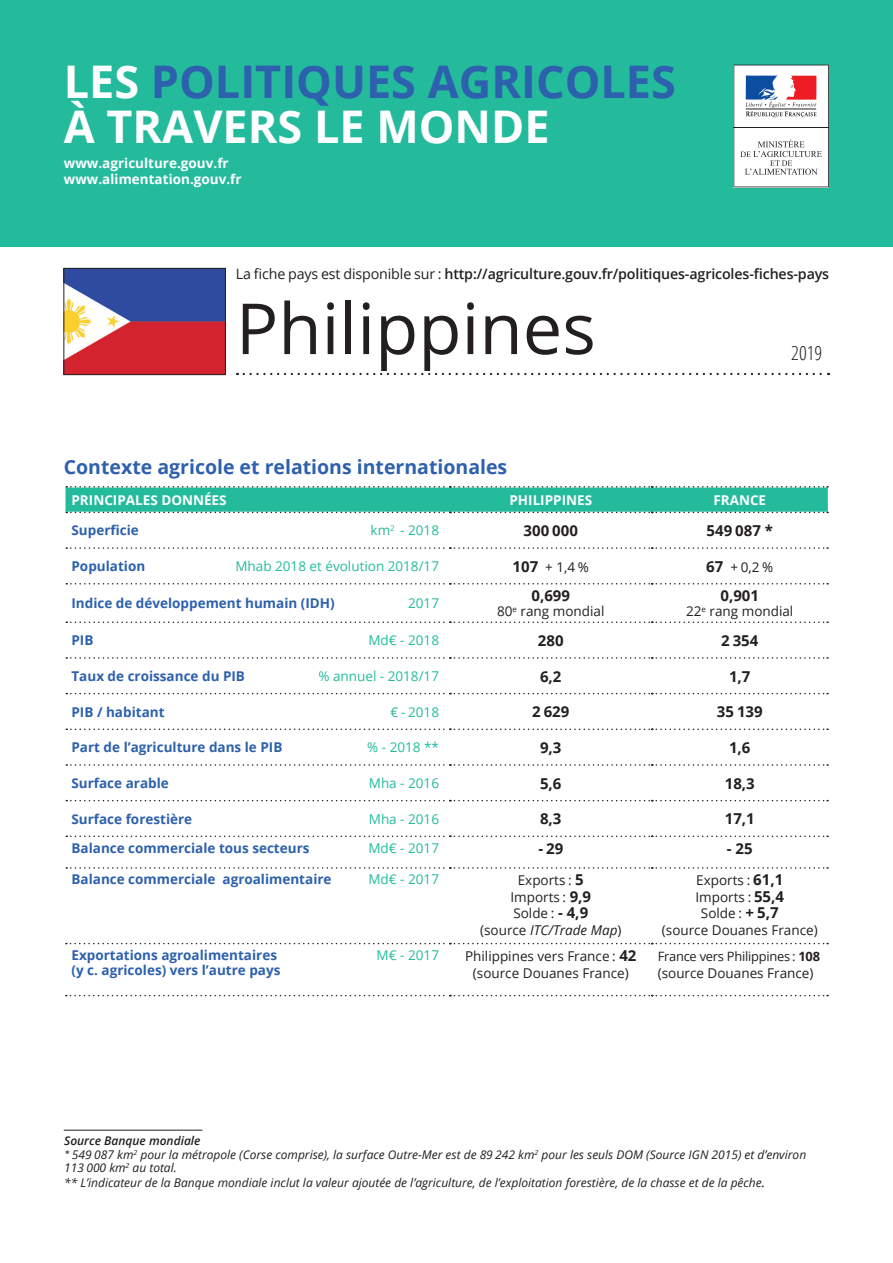
<style>
.page{position:relative;width:893px;height:1263px;background:#fff}
.page>*{position:absolute;margin:0;border:0;box-sizing:border-box;transform-origin:0 0}
._1-PAYS{font:70.5px "Open Sans";color:#231f20}
.t1{font:700 45px "Open Sans";color:#2d60ad}
.t2{font:700 45px "Open Sans";color:#fff}
.Titre_Contexte{font:700 19.5px "Open Sans";color:#2d60ad}
._1-PAYS-2{font:300 condensed 19.5px "Open Sans";color:#231f20}
.Texte_tableau{font:700 15px "Open Sans";color:#231f20}
.t3{font:600 14.25px "Open Sans";letter-spacing:-.01em;color:#231f20}
.Texte_tableau-2{font:700 13.5px "Open Sans";color:#2d60ad}
.Texte_tableau-3{font:13.5px "Open Sans";color:#231f20}
.Texte_tableau-4{font:13.5px "Open Sans";color:#24bb9d}
.Texte_tableau-5{font:700 13.5px "Open Sans";color:#fff}
.Texte_tableau-6{font:italic 13.5px "Open Sans";color:#231f20}
.Texte_tableau-7{font:12.9px "Open Sans";letter-spacing:-.02em;color:#231f20}
.t4{font:italic 12px/13.5px "Open Sans";color:#231f20}
.s1{color:#fff}
.s2{font-weight:400}
.s3{font-weight:700;font-size:15px}
.s4{font-style:normal}
.s5{font-weight:700}
.s6{font-weight:600}
.s7{font-family:"Arial"}
.s8{font-size:13.5px}
</style>
<div class="page">
<hr style="left:64px;top:1130px;width:138px;height:1px;background:#231f20">
<div style="left:0;top:0;width:893px;height:247px;background:#24bb9d"></div>
<svg style="left:733px;top:65px;width:96px;height:122px;background:#dfd8dd"></svg>
<img style="left:66px;top:270px;width:158px;height:103px">
<div style="left:64px;top:268px;width:162px;height:107px;border:1px solid #231f20"></div>
<svg style="left:244px;top:373px;width:585px;height:2px"></svg>
<svg style="left:66px;top:486px;width:762px;height:27px;background:#35bca1"></svg>
<svg style="left:66px;top:547px;width:762px;height:2px"></svg>
<svg style="left:66px;top:583px;width:762px;height:1px"></svg>
<svg style="left:66px;top:728px;width:762px;height:2px"></svg>
<svg style="left:66px;top:764px;width:762px;height:2px"></svg>
<svg style="left:66px;top:867px;width:762px;height:2px"></svg>
<svg style="left:66px;top:800px;width:762px;height:1px"></svg>
<svg style="left:66px;top:835px;width:762px;height:2px"></svg>
<svg style="left:66px;top:621px;width:762px;height:2px"></svg>
<svg style="left:66px;top:657px;width:762px;height:2px"></svg>
<svg style="left:66px;top:693px;width:762px;height:1px"></svg>
<svg style="left:65px;top:943px;width:763px;height:53px"></svg>
<p class="t1" style="left:64px;top:50px;width:614px"><span class="s1">LES</span> POLITIQUES AGRICOLES</p>
<p class="t2" style="left:64px;top:95px;width:487px">À TRAVERS LE MONDE</p>
<p class="Texte_tableau-5" style="left:64px;top:153px;width:166px">www.agriculture.gouv.fr</p>
<p class="Texte_tableau-5" style="left:64px;top:170px;width:179px">www.alimentation.gouv.fr</p>
<p class="t3" style="left:236px;top:264px;width:595px"><span class="s2">La fiche pays est disponible sur :</span> http://agriculture.gouv.fr/politiques-agricoles-fiches-pays</p>
<p class="_1-PAYS" style="left:236px;top:280px;width:361px">Philippines</p>
<p class="_1-PAYS-2" style="left:791px;top:340px;width:33px">2019</p>
<p class="Titre_Contexte" style="left:64px;top:453px;width:445px">Contexte agricole et relations internationales</p>
<p class="Texte_tableau-5" style="left:72px;top:490px;width:157px">PRINCIPALES DONNÉES</p>
<p class="Texte_tableau-5" style="left:509px;top:490px;width:84px">PHILIPPINES</p>
<p class="Texte_tableau-5" style="left:713px;top:490px;width:54px">FRANCE</p>
<p class="Texte_tableau-2" style="left:72px;top:521px;width:69px">Superficie</p>
<p class="Texte_tableau-4" style="left:371px;top:521px;width:70px">km<sup>2</sup> - 2018</p>
<p class="Texte_tableau" style="left:524px;top:520px;width:56px">300 000</p>
<p class="Texte_tableau" style="left:707px;top:520px;width:68px">549 087 *</p>
<p class="Texte_tableau-2" style="left:72px;top:557px;width:75px">Population</p>
<p class="Texte_tableau-4" style="left:235px;top:557px;width:205px">Mhab 2018 et évolution 2018/17</p>
<p class="Texte_tableau-3" style="left:513px;top:557px;width:78px"><span class="s3">107</span> + 1,4 %</p>
<p class="Texte_tableau-3" style="left:706px;top:557px;width:69px"><span class="s3">67</span> + 0,2 %</p>
<p class="Texte_tableau-2" style="left:72px;top:594px;width:265px">Indice de développement humain (IDH)</p>
<p class="Texte_tableau-4" style="left:408px;top:594px;width:32px">2017</p>
<p class="Texte_tableau" style="left:531px;top:585px;width:40px">0,699</p>
<p class="Texte_tableau-3" style="left:497px;top:602px;width:109px">80<sup>e</sup> rang mondial</p>
<p class="Texte_tableau" style="left:720px;top:585px;width:40px">0,901</p>
<p class="Texte_tableau-3" style="left:686px;top:602px;width:109px">22<sup>e</sup> rang mondial</p>
<p class="Texte_tableau-2" style="left:72px;top:631px;width:24px">PIB</p>
<p class="Texte_tableau-4" style="left:368px;top:631px;width:72px">Md€ - 2018</p>
<p class="Texte_tableau" style="left:538px;top:630px;width:27px">280</p>
<p class="Texte_tableau" style="left:721px;top:630px;width:39px">2 354</p>
<p class="Texte_tableau-2" style="left:72px;top:666px;width:175px">Taux de croissance du PIB</p>
<p class="Texte_tableau-4" style="left:318px;top:667px;width:122px">% annuel - 2018/17</p>
<p class="Texte_tableau" style="left:540px;top:665px;width:23px">6,2</p>
<p class="Texte_tableau" style="left:729px;top:665px;width:23px">1,7</p>
<p class="Texte_tableau-2" style="left:72px;top:702px;width:95px">PIB / habitant</p>
<p class="Texte_tableau-4" style="left:390px;top:702px;width:50px">€ - 2018</p>
<p class="Texte_tableau" style="left:532px;top:701px;width:39px">2 629</p>
<p class="Texte_tableau" style="left:717px;top:701px;width:47px">35 139</p>
<p class="Texte_tableau-2" style="left:72px;top:738px;width:212px">Part de l’agriculture dans le PIB</p>
<p class="Texte_tableau-4" style="left:367px;top:738px;width:73px">% - 2018 **</p>
<p class="Texte_tableau" style="left:540px;top:737px;width:23px">9,3</p>
<p class="Texte_tableau" style="left:729px;top:737px;width:23px">1,6</p>
<p class="Texte_tableau-2" style="left:72px;top:773px;width:99px">Surface arable</p>
<p class="Texte_tableau-4" style="left:369px;top:774px;width:72px">Mha - 2016</p>
<p class="Texte_tableau" style="left:540px;top:772px;width:23px">5,6</p>
<p class="Texte_tableau" style="left:725px;top:772px;width:32px">18,3</p>
<p class="Texte_tableau-2" style="left:72px;top:809px;width:122px">Surface forestière</p>
<p class="Texte_tableau-4" style="left:369px;top:809px;width:72px">Mha - 2016</p>
<p class="Texte_tableau" style="left:540px;top:808px;width:23px">8,3</p>
<p class="Texte_tableau" style="left:725px;top:808px;width:32px">17,1</p>
<p class="Texte_tableau-2" style="left:72px;top:838px;width:240px">Balance commerciale tous secteurs</p>
<p class="Texte_tableau-4" style="left:368px;top:838px;width:72px">Md€ - 2017</p>
<p class="Texte_tableau" style="left:538px;top:838px;width:26px">- 29</p>
<p class="Texte_tableau" style="left:727px;top:838px;width:27px">- 25</p>
<p class="Texte_tableau-2" style="left:72px;top:870px;width:262px">Balance commerciale agroalimentaire</p>
<p class="Texte_tableau-4" style="left:368px;top:870px;width:72px">Md€ - 2017</p>
<p class="Texte_tableau-3" style="left:518px;top:871px;width:68px">Exports : <span class="s3">5</span></p>
<p class="Texte_tableau-3" style="left:510px;top:888px;width:82px">Imports : <span class="s3">9,9</span></p>
<p class="Texte_tableau-3" style="left:513px;top:904px;width:76px">Solde : <span class="s3">- 4,9</span></p>
<p class="Texte_tableau-6" style="left:480px;top:921px;width:143px"><span class="s4">(source</span> ITC/Trade Map<span class="s4">)</span></p>
<p class="Texte_tableau-3" style="left:696px;top:871px;width:89px">Exports : <span class="s3">61,1</span></p>
<p class="Texte_tableau-3" style="left:695px;top:888px;width:90px">Imports : <span class="s3">55,4</span></p>
<p class="Texte_tableau-3" style="left:701px;top:904px;width:79px">Solde : <span class="s3">+ 5,7</span></p>
<p class="Texte_tableau-3" style="left:662px;top:921px;width:157px">(source Douanes France)</p>
<p class="Texte_tableau-2" style="left:72px;top:945px;width:207px">Exportations agroalimentaires</p>
<p class="Texte_tableau-4" style="left:377px;top:946px;width:64px">M€ - 2017</p>
<p class="Texte_tableau-2" style="left:72px;top:960px;width:210px">(y c. agricoles) vers l’autre pays</p>
<p class="Texte_tableau-3" style="left:465px;top:947px;width:173px">Philippines vers France : <span class="s3">42</span></p>
<p class="Texte_tableau-3" style="left:473px;top:963px;width:157px">(source Douanes France)</p>
<p class="Texte_tableau-7" style="left:658px;top:947px;width:164px">France vers Philippines : <span class="s5">108</span></p>
<p class="Texte_tableau-3" style="left:658px;top:963px;width:157px">(source Douanes France)</p>
<p class="t4" style="left:64px;top:1134px;width:744px"><span class="s6">Source Banque mondiale<br></span><span class="s7">*</span> 549 087 km<sup>2</sup> pour la métropole (Corse comprise), la surface Outre-Mer est de 89 242 km<sup>2</sup> pour les seuls DOM (Source IGN 2015) et d’environ<br>113 000 km<sup>2</sup> au total.</p>
<p class="t4" style="left:64px;top:1176px;width:702px">** L’indicateur de la Banque mondiale inclut la valeur ajoutée de l’agriculture, de l’exploitation forestière, de la chasse et de la pêche<span class="s8">.</span></p>
</div>
